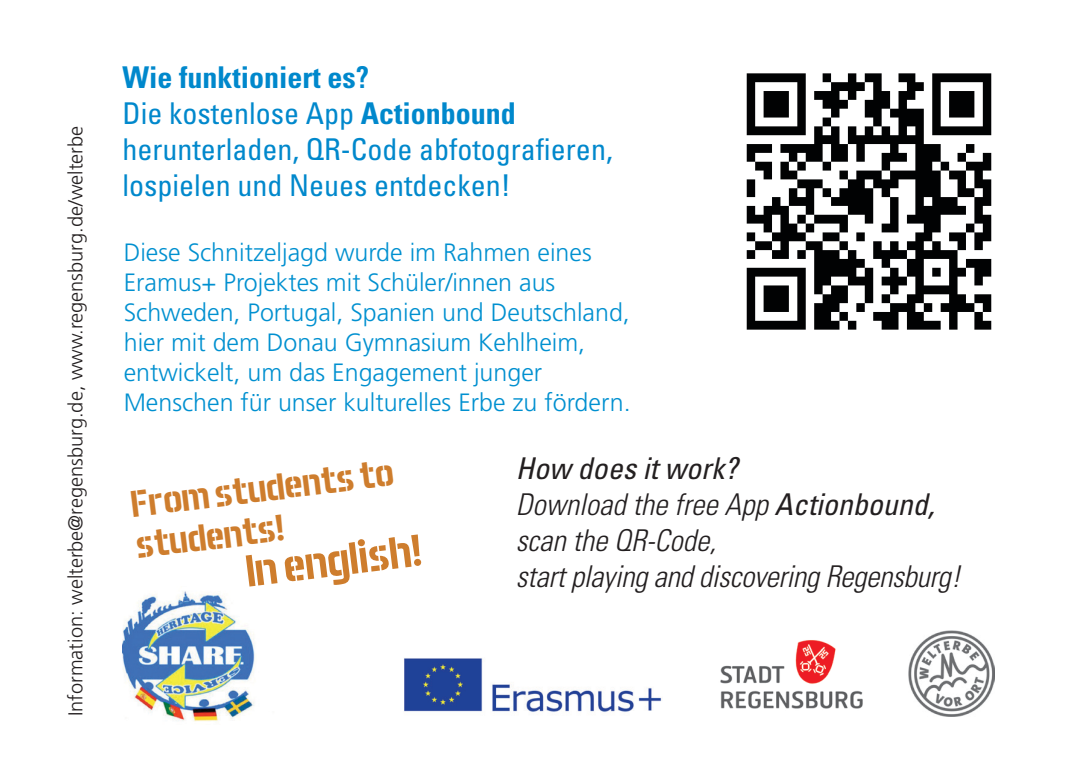
<style>
.page{position:relative;width:1078px;height:773px;background:#fff}
.page>*{position:absolute;margin:0;border:0;box-sizing:border-box;transform-origin:0 0}
.t1{font:700 45px "Aero Matics Stencil";color:#ce7d2d}
.t2{font:700 37.5px "Aero Matics Stencil";color:#ce7d2d}
.t3{font:condensed 30px "Univers";color:#08c}
.t4{font:italic 300 condensed 30px "Univers";letter-spacing:-.01em;color:#231f20}
.t5{font:700 condensed 30px "Univers";color:#08c}
.t6{font:italic condensed 30px "Univers";color:#231f20}
.t7{font:300 25px/30px "Frutiger LT Std";color:#0090d0}
.t8{font:300 20px "Frutiger LT Std";color:#231f20}
.s1{font-weight:700}
.s2{font-weight:400}
</style>
<div class="page">
<img style="left:720px;top:640px;width:143px;height:69px">
<img style="left:404px;top:658px;width:258px;height:54px">
<img style="left:122px;top:591px;width:133px;height:131px">
<img style="left:908px;top:630px;width:86px;height:86px">
<img style="left:746px;top:73px;width:246px;height:257px">
<p class="t8" style="left:64px;top:716px;width:591px;rotate:-90deg">Information: welterbe@regensburg.de, www.regensburg.de/welterbe</p>
<p class="t5" style="left:122px;top:59px;width:248px">Wie funktioniert es?</p>
<p class="t3" style="left:122px;top:94px;width:395px">Die kostenlose App <span class="s1">Actionbound</span></p>
<p class="t3" style="left:122px;top:130px;width:491px">herunterladen, QR-Code abfotografieren,</p>
<p class="t3" style="left:122px;top:166px;width:390px">lospielen und Neues entdecken!</p>
<p class="t7" style="left:124px;top:238px;width:469px">Diese Schnitzeljagd wurde im Rahmen eines</p>
<p class="t7" style="left:124px;top:268px;width:433px">Eramus+ Projektes mit Schüler/innen aus</p>
<p class="t7" style="left:124px;top:298px;width:507px">Schweden, Portugal, Spanien und Deutschland, hier mit dem Donau Gymnasium Kehlheim,</p>
<p class="t7" style="left:124px;top:358px;width:420px">entwickelt, um das Engagement junger</p>
<p class="t7" style="left:124px;top:388px;width:508px">Menschen für unser kulturelles Erbe zu fördern.</p>
<p class="t2" style="left:128px;top:483px;width:266px;rotate:-7deg">From students to</p>
<p class="t2" style="left:133px;top:524px;width:150px;rotate:-7deg">students!</p>
<p class="t1" style="left:243px;top:545px;width:178px;rotate:-7deg">In english!</p>
<p class="t6" style="left:516px;top:449px;width:223px">How does it work?</p>
<p class="t4" style="left:516px;top:486px;width:420px">Download the free App <span class="s2">Actionbound,</span></p>
<p class="t4" style="left:516px;top:522px;width:201px">scan the QR-Code,</p>
<p class="t4" style="left:516px;top:558px;width:446px">start playing and discovering Regensburg!</p>
</div>
